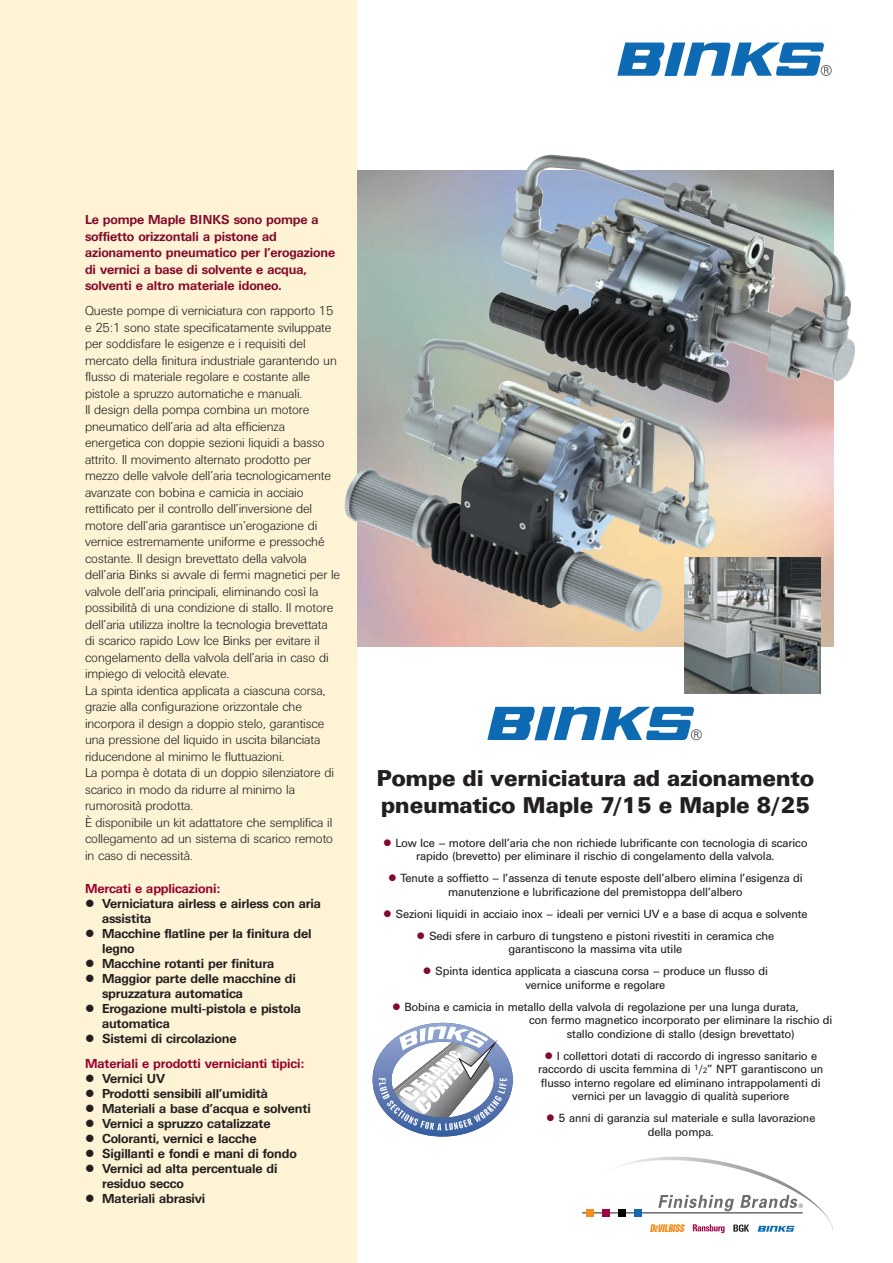
<style>
.page{position:relative;width:893px;height:1263px;background:#fff}
.page>*{position:absolute;margin:0;border:0;box-sizing:border-box;transform-origin:0 0}
.t1{font:700 22.5px/27px "UN11";color:#231f20}
.t2{font:300 12.75px/16.5px "UN11";color:#231f20}
.t3{font:500 12.75px/15px "UN11";color:#231f20}
.t4{font:500 12.75px/16.5px "UN11";color:#830a2b}
.t5{font:500 12.75px/25px "UN11";color:#98012d}
.t6{font:11.7px/13.5px "UN11";color:#231f20;text-align:center}
.s1{color:#231f20}
.s2{color:#830a2b}
.s3{font-size:7.65px}
</style>
<div class="page">
<div style="left:0;top:0;width:357px;height:1263px;background:#fef3d5"></div>
<img style="left:357px;top:170px;width:476px;height:476px">
<svg style="left:487px;top:707px;width:215px;height:33px"></svg>
<svg style="left:617px;top:43px;width:215px;height:33px"></svg>
<hr style="left:582px;top:1212px;width:221px;height:1px;background:#231f20">
<div style="left:587px;top:1209px;width:7px;height:7px;background:#f68e1e"></div>
<svg style="left:594px;top:1157px;width:239px;height:76px"></svg>
<img style="left:489px;top:155px;width:366px;height:248px">
<img style="left:345px;top:338px;width:372px;height:294px">
<svg style="left:373px;top:1023px;width:140px;height:113px"></svg>
<img style="left:685px;top:557px;width:136px;height:136px">
<p class="t4" style="left:85px;top:211px;width:252px">Le pompe Maple BINKS sono pompe a soffietto orizzontali a pistone ad azionamento pneumatico per l'erogazione di vernici a base di solvente e acqua, solventi e altro materiale idoneo.</p>
<p class="t2" style="left:85px;top:302px;width:257px">Queste pompe di verniciatura con rapporto 15 e 25:1 sono state specificatamente sviluppate per soddisfare le esigenze e i requisiti del mercato della finitura industriale garantendo un flusso di materiale regolare e costante alle pistole a spruzzo automatiche e manuali.<br>Il design della pompa combina un motore pneumatico dell'aria ad alta efficienza energetica con doppie sezioni liquidi a basso attrito. Il movimento alternato prodotto per mezzo delle valvole dell'aria tecnologicamente avanzate con bobina e camicia in acciaio rettificato per il controllo dell'inversione del motore dell'aria garantisce un'erogazione di vernice estremamente uniforme e pressoché costante. Il design brevettato della valvola dell'aria Binks si avvale di fermi magnetici per le valvole dell'aria principali, eliminando così la possibilità di una condizione di stallo. Il motore dell'aria utilizza inoltre la tecnologia brevettata di scarico rapido Low Ice Binks per evitare il congelamento della valvola dell'aria in caso di impiego di velocità elevate.<br>La spinta identica applicata a ciascuna corsa, grazie alla configurazione orizzontale che incorpora il design a doppio stelo, garantisce una pressione del liquido in uscita bilanciata riducendone al minimo le fluttuazioni.<br>La pompa è dotata di un doppio silenziatore di scarico in modo da ridurre al minimo la rumorosità prodotta.<br>È disponibile un kit adattatore che semplifica il collegamento ad un sistema di scarico remoto in caso di necessità.</p>
<p class="t5" style="left:85px;top:875px;width:136px">Mercati e applicazioni:</p>
<p class="t3" style="left:102px;top:896px;width:220px;text-indent:-17px">● Verniciatura airless e airless con aria assistita</p>
<p class="t3" style="left:102px;top:926px;width:211px;text-indent:-17px">● Macchine flatline per la finitura del legno</p>
<p class="t3" style="left:85px;top:956px;width:190px">● Macchine rotanti per finitura</p>
<p class="t3" style="left:102px;top:971px;width:195px;text-indent:-17px">● Maggior parte delle macchine di spruzzatura automatica</p>
<p class="t3" style="left:102px;top:1001px;width:200px;text-indent:-17px">● Erogazione multi-pistola e pistola automatica</p>
<p class="t5" style="left:85px;top:1026px;width:221px"><span class="s1">● Sistemi di circolazione<br></span>Materiali e prodotti vernicianti tipici:</p>
<p class="t3" style="left:85px;top:1071px;width:81px">● Vernici UV</p>
<p class="t3" style="left:85px;top:1086px;width:184px">● Prodotti sensibili all'umidità</p>
<p class="t3" style="left:85px;top:1101px;width:227px">● Materiali a base d’acqua e solventi</p>
<p class="t3" style="left:85px;top:1116px;width:187px">● Vernici a spruzzo catalizzate</p>
<p class="t3" style="left:85px;top:1131px;width:173px">● Coloranti, vernici e lacche</p>
<p class="t3" style="left:85px;top:1146px;width:213px">● Sigillanti e fondi e mani di fondo</p>
<p class="t3" style="left:102px;top:1161px;width:177px;text-indent:-17px">● Vernici ad alta percentuale di residuo secco</p>
<p class="t3" style="left:85px;top:1191px;width:122px">● Materiali abrasivi</p>
<h1 class="t1" style="left:377px;top:764px;width:439px">Pompe di verniciatura ad azionamento pneumatico Maple 7/15 e Maple 8/25</h1>
<p class="t6" style="left:383px;top:836px;width:426px"><span class="s2">●</span> Low Ice – motore dell'aria che non richiede lubrificante con tecnologia di scarico rapido (brevetto) per eliminare il rischio di congelamento della valvola.</p>
<p class="t6" style="left:388px;top:871px;width:416px"><span class="s2">●</span> Tenute a soffietto – l'assenza di tenute esposte dell'albero elimina l'esigenza di manutenzione e lubrificazione del premistoppa dell'albero</p>
<p class="t6" style="left:383px;top:907px;width:426px"><span class="s2">●</span> Sezioni liquidi in acciaio inox – ideali per vernici UV e a base di acqua e solvente</p>
<p class="t6" style="left:417px;top:929px;width:359px"><span class="s2">●</span> Sedi sfere in carburo di tungsteno e pistoni rivestiti in ceramica che garantiscono la massima vita utile</p>
<p class="t6" style="left:423px;top:964px;width:347px"><span class="s2">●</span> Spinta identica applicata a ciascuna corsa – produce un flusso di vernice uniforme e regolare</p>
<p class="t6" style="left:392px;top:1000px;width:408px"><span class="s2">●</span> Bobina e camicia in metallo della valvola di regolazione per una lunga durata,</p>
<p class="t6" style="left:529px;top:1013px;width:305px">con fermo magnetico incorporato per eliminare la rischio di</p>
<p class="t6" style="left:567px;top:1027px;width:229px">stallo condizione di stallo (design brevettato)</p>
<p class="t6" style="left:538px;top:1049px;width:286px"><span class="s2">●</span> I collettori dotati di raccordo di ingresso sanitario e raccordo di uscita femmina di <sup>1</sup>/<span class="s3">2</span>” NPT garantiscono un flusso interno regolare ed eliminano intrappolamenti di vernici per un lavaggio di qualità superiore</p>
<p class="t6" style="left:546px;top:1111px;width:271px"><span class="s2">●</span> 5 anni di garanzia sul materiale e sulla lavorazione della pompa.</p>
</div>
